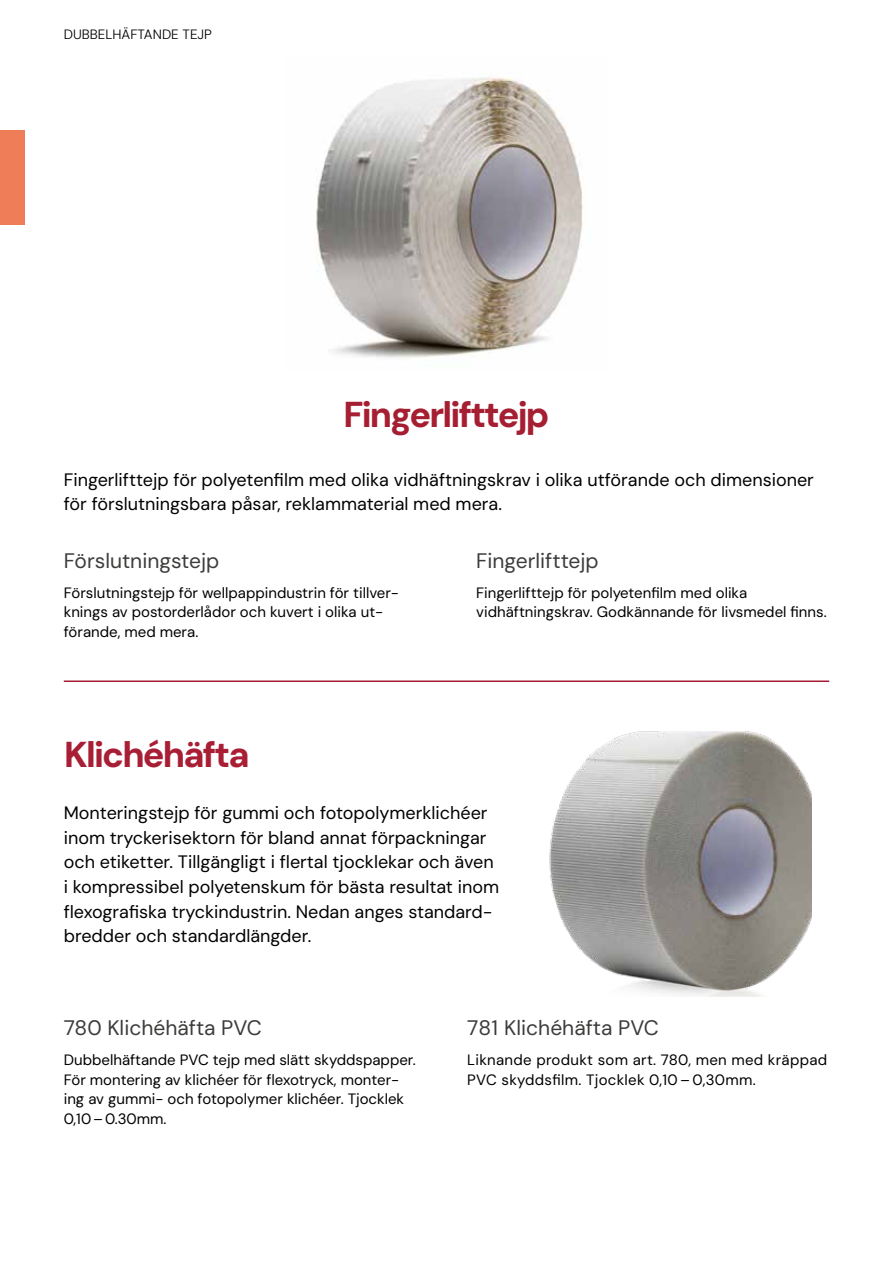
<style>
.page{position:relative;width:893px;height:1263px;background:#fff}
.page>*{position:absolute;margin:0;border:0;box-sizing:border-box;transform-origin:0 0}
.t1{font:800 36px "DM Sans";letter-spacing:-.05em;color:#a51e32}
.t2{font:800 36px "DM Sans";letter-spacing:-.05em;color:#a81e34}
.t3{font:21px "DM Sans";color:#3c3c3b}
.t4{font:18px/24.6px "DM Sans";color:#000}
.t5{font:15px/19.5px "DM Sans";color:#000}
.t6{font:15px/19.5px "DM Sans";letter-spacing:.02em;color:#000}
.t7{font:300 13.5px "DM Sans";color:#000}
</style>
<div class="page">
<div style="left:0;top:130px;width:25px;height:94px;background:#ef7d58"></div>
<img style="left:316px;top:77px;width:267px;height:281px">
<img style="left:549px;top:731px;width:262px;height:266px">
<hr style="left:64px;top:680px;width:765px;height:2px;background:#a51931">
<p class="t7" style="left:64px;top:26px;width:150px">DUBBELHÄFTANDE TEJP</p>
<h1 class="t1" style="left:343px;top:392px;width:208px">Fingerlifttejp</h1>
<p class="t4" style="left:64px;top:467px;width:752px">Fingerlifttejp för polyetenfilm med olika vidhäftningskrav i olika utförande och dimensioner för förslutningsbara påsar, reklammaterial med mera.</p>
<p class="t3" style="left:476px;top:547px;width:124px">Fingerlifttejp</p>
<p class="t5" style="left:476px;top:583px;width:352px">Fingerlifttejp för polyetenfilm med olika vidhäftningskrav. Godkännande för livsmedel finns.</p>
<p class="t3" style="left:64px;top:547px;width:157px">Förslutningstejp</p>
<p class="t5" style="left:64px;top:583px;width:337px">Förslutningstejp för wellpappindustrin för tillver&shy;knings av postorderlådor och kuvert i olika ut&shy;förande, med mera.</p>
<h1 class="t2" style="left:64px;top:731px;width:187px">Klichéhäfta</h1>
<p class="t4" style="left:64px;top:800px;width:437px">Monteringstejp för gummi och fotopolymerklichéer inom tryckerisektorn för bland annat förpackningar och etiketter. Tillgängligt i flertal tjocklekar och även i kompressibel polyetenskum för bästa resultat inom flexografiska tryckindustrin. Nedan anges standard&shy;bredder och standardlängder.</p>
<p class="t3" style="left:64px;top:1014px;width:200px">780 Klichéhäfta PVC</p>
<p class="t5" style="left:64px;top:1050px;width:354px">Dubbelhäftande PVC tejp med slätt skyddspapper.<br>För montering av klichéer för flexotryck, monter&shy;ing av gummi- och fotopolymer klichéer. Tjocklek 0,10–0.30mm.</p>
<p class="t3" style="left:467px;top:1014px;width:193px">781 Klichéhäfta PVC</p>
<p class="t6" style="left:467px;top:1050px;width:362px">Liknande produkt som art. 780, men med kräppad<br>PVC skyddsfilm. Tjocklek 0,10–0,30mm.</p>
</div>
